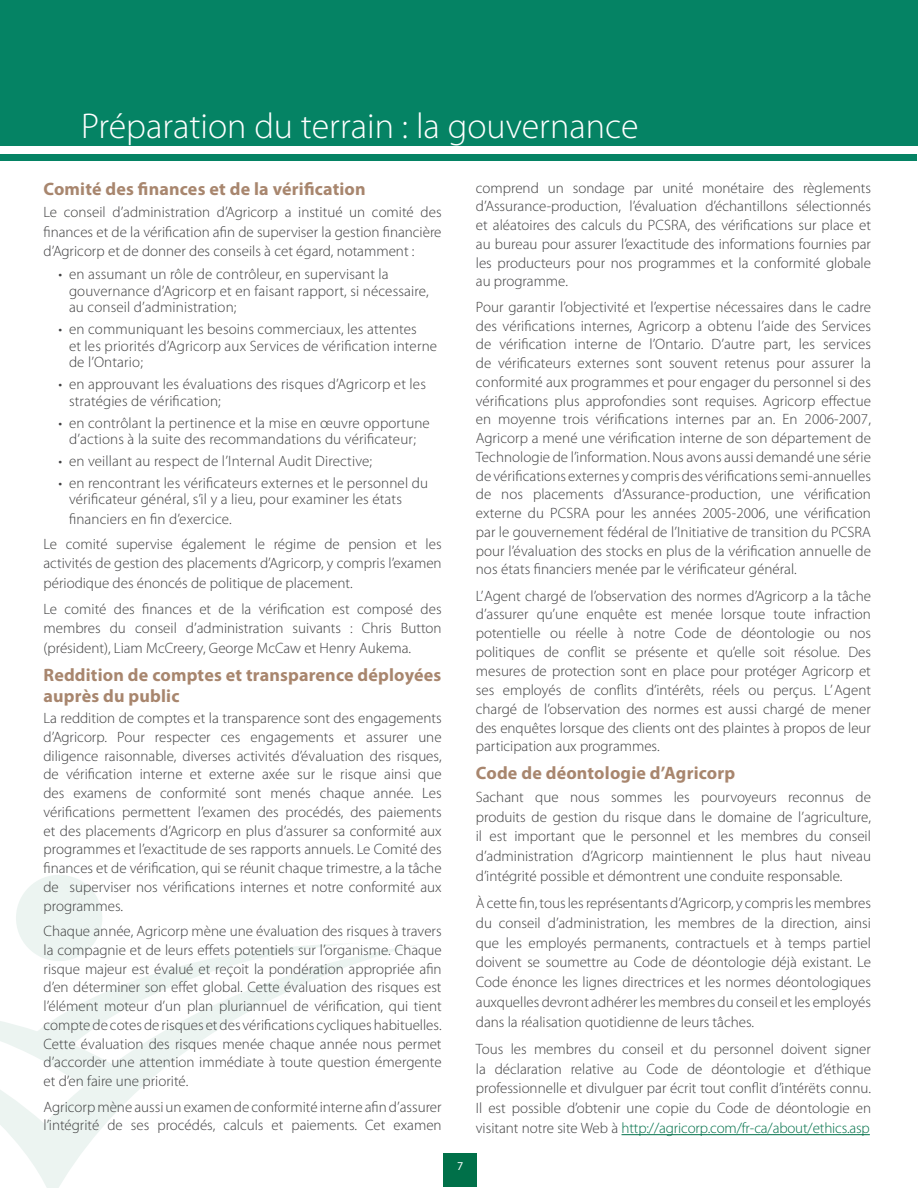
<style>
.page{position:relative;width:918px;height:1188px;background:#fff}
.page>*{position:absolute;margin:0;border:0;box-sizing:border-box;transform-origin:0 0}
.t1{font:300 36px "Myriad Pro";color:#fff}
.Financial_Headings{font:700 18px/21px "Myriad Pro";letter-spacing:.01em;color:#a8866e}
.body_copy{font:300 15px/18.8px "Myriad Pro";color:#3e3e3f;text-align:justify}
.t2{font:12px "Myriad Pro";color:#fff}
.s1{color:#007049}
</style>
<div class="page">
<div style="left:443px;top:1154px;width:34px;height:33px;background:#007049"></div>
<div style="left:0;top:0;width:918px;height:145px;background:#058364"></div>
<div style="left:1px;top:154px;width:916px;height:7px;background:#058364"></div>
<svg style="left:0;top:944px;width:419px;height:244px"></svg>
<svg style="left:0;top:875px;width:361px;height:228px"></svg>
<hr style="left:622px;top:1134px;width:248px;height:1px;background:#007049">
<p class="t1" style="left:81px;top:106px;width:559px">Préparation du terrain : la gouvernance</p>
<p class="Financial_Headings" style="left:44px;top:178px;width:324px">Comité des finances et de la vérification</p>
<p class="body_copy" style="left:44px;top:203px;width:400px;line-height:19.5px">Le conseil d’administration d’Agricorp a institué un comité des finances et de la vérification afin de superviser la gestion financière d’Agricorp et de donner des conseils à cet égard, notamment :</p>
<p class="body_copy" style="left:69px;top:266px;width:361px;line-height:16.5px;text-align:left;text-indent:-10px">• en assumant un rôle de contrôleur, en supervisant la gouvernance d’Agricorp et en faisant rapport, si nécessaire, au conseil d’administration;</p>
<p class="body_copy" style="left:69px;top:321px;width:370px;line-height:16.5px;text-align:left;text-indent:-10px">• en communiquant les besoins commerciaux, les attentes<br>et les priorités d’Agricorp aux Services de vérification interne de l’Ontario;</p>
<p class="body_copy" style="left:69px;top:376px;width:358px;line-height:16.5px;text-indent:-10px">• en approuvant les évaluations des risques d’Agricorp et les stratégies de vérification;</p>
<p class="body_copy" style="left:58px;top:415px;width:373px;line-height:16.5px;text-align:center">• en contrôlant la pertinence et la mise en œuvre opportune d’actions à la suite des recommandations du vérificateur;</p>
<p class="body_copy" style="left:58px;top:452px;width:315px">• en veillant au respect de l’Internal Audit Directive;</p>
<p class="body_copy" style="left:69px;top:475px;width:361px;line-height:16.5px;text-indent:-10px">• en rencontrant les vérificateurs externes et le personnel du vérificateur général, s’il y a lieu, pour examiner les états</p>
<p class="body_copy" style="left:69px;top:510px;width:164px">financiers en fin d’exercice.</p>
<p class="body_copy" style="left:43px;top:534px;width:400px;line-height:19.5px">Le comité supervise également le régime de pension et les activités de gestion des placements d’Agricorp, y compris l’examen périodique des énoncés de politique de placement.</p>
<p class="body_copy" style="left:43px;top:599px;width:400px;line-height:19.5px">Le comité des finances et de la vérification est composé des membres du conseil d’administration suivants : Chris Button (président), Liam McCreery, George McCaw et Henry Aukema.</p>
<p class="Financial_Headings" style="left:44px;top:664px;width:399px">Reddition de comptes et transparence déployées auprès du public</p>
<p class="body_copy" style="left:44px;top:709px;width:400px">La reddition de comptes et la transparence sont des engagements d’Agricorp. Pour respecter ces engagements et assurer une diligence raisonnable, diverses activités d’évaluation des risques, de vérification interne et externe axée sur le risque ainsi que des examens de conformité sont menés chaque année. Les vérifications permettent l’examen des procédés, des paiements et des placements d’Agricorp en plus d’assurer sa conformité aux programmes et l’exactitude de ses rapports annuels. Le Comité des finances et de vérification, qui se réunit chaque trimestre, a la tâche de superviser nos vérifications internes et notre conformité aux programmes.</p>
<p class="body_copy" style="left:44px;top:922px;width:400px">Chaque année, Agricorp mène une évaluation des risques à travers la compagnie et de leurs effets potentiels sur l’organisme. Chaque risque majeur est évalué et reçoit la pondération appropriée afin d’en déterminer son effet global. Cette évaluation des risques est l’élément moteur d’un plan pluriannuel de vérification, qui tient compte de cotes de risques et des vérifications cycliques habituelles.<br>Cette évaluation des risques menée chaque année nous permet d’accorder une attention immédiate à toute question émergente et d’en faire une priorité.</p>
<p class="body_copy" style="left:44px;top:1098px;width:400px">Agricorp mène aussi un examen de conformité interne afin d’assurer l’intégrité de ses procédés, calculs et paiements. Cet examen</p>
<p class="body_copy" style="left:476px;top:178px;width:397px">comprend un sondage par unité monétaire des règlements d’Assurance-production, l’évaluation d’échantillons sélectionnés et aléatoires des calculs du PCSRA, des vérifications sur place et au bureau pour assurer l’exactitude des informations fournies par les producteurs pour nos programmes et la conformité globale au programme.</p>
<p class="body_copy" style="left:476px;top:298px;width:397px">Pour garantir l’objectivité et l’expertise nécessaires dans le cadre des vérifications internes, Agricorp a obtenu l’aide des Services de vérification interne de l’Ontario. D’autre part, les services de vérificateurs externes sont souvent retenus pour assurer la conformité aux programmes et pour engager du personnel si des vérifications plus approfondies sont requises. Agricorp effectue en moyenne trois vérifications internes par an. En 2006-2007, Agricorp a mené une vérification interne de son département de Technologie de l’information. Nous avons aussi demandé une série de vérifications externes y compris des vérifications semi-annuelles de nos placements d’Assurance-production, une vérification externe du PCSRA pour les années 2005-2006, une vérification par le gouvernement fédéral de l’Initiative de transition du PCSRA pour l’évaluation des stocks en plus de la vérification annuelle de nos états financiers menée par le vérificateur général.</p>
<p class="body_copy" style="left:476px;top:586px;width:397px">L ’Agent chargé de l’observation des normes d’Agricorp a la tâche d’assurer qu’une enquête est menée lorsque toute infraction potentielle ou réelle à notre Code de déontologie ou nos politiques de conflit se présente et qu’elle soit résolue. Des mesures de protection sont en place pour protéger Agricorp et ses employés de conflits d’intérêts, réels ou perçus. L ’Agent chargé de l’observation des normes est aussi chargé de mener des enquêtes lorsque des clients ont des plaintes à propos de leur participation aux programmes.</p>
<p class="Financial_Headings" style="left:476px;top:762px;width:261px">Code de déontologie d’Agricorp</p>
<p class="body_copy" style="left:476px;top:787px;width:397px;line-height:19.8px">Sachant que nous sommes les pourvoyeurs reconnus de produits de gestion du risque dans le domaine de l’agriculture, il est important que le personnel et les membres du conseil d’administration d’Agricorp maintiennent le plus haut niveau d’intégrité possible et démontrent une conduite responsable.</p>
<p class="body_copy" style="left:476px;top:893px;width:397px;line-height:19.8px">À cette fin, tous les représentants d’Agricorp, y compris les membres du conseil d’administration, les membres de la direction, ainsi que les employés permanents, contractuels et à temps partiel doivent se soumettre au Code de déontologie déjà existant. Le Code énonce les lignes directrices et les normes déontologiques auxquelles devront adhérer les membres du conseil et les employés dans la réalisation quotidienne de leurs tâches.</p>
<p class="body_copy" style="left:476px;top:1039px;width:397px;line-height:19.8px">Tous les membres du conseil et du personnel doivent signer la déclaration relative au Code de déontologie et d’éthique professionnelle et divulguer par écrit tout conflit d’intérëts connu.<br>Il est possible d’obtenir une copie du Code de déontologie en visitant notre site Web à <span class="s1">http://agricorp.com/fr-ca/about/ethics.asp</span></p>
<p class="t2" style="left:457px;top:1159px;width:8px">7</p>
</div>
